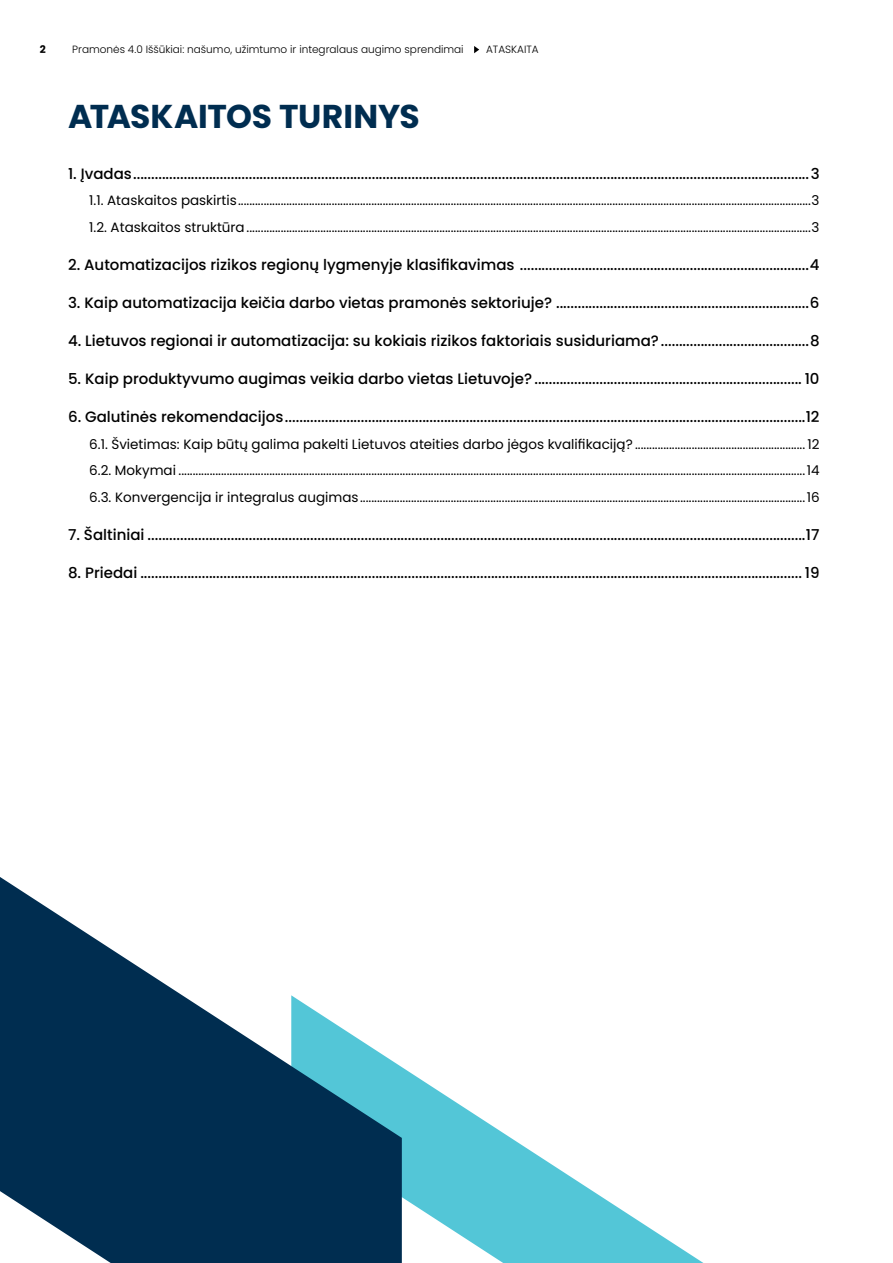
<style>
.page{position:relative;width:893px;height:1263px;background:#fff}
.page>*{position:absolute;margin:0;border:0;box-sizing:border-box;transform-origin:0 0}
.t1{font:700 33px "Poppins";letter-spacing:-.01em;color:#002d50}
.t2{font:500 15px "Poppins";color:#000}
.t3{font:13.5px/26.5px "Poppins";color:#000}
.t4{font:300 10.5px "Poppins";color:#000}
.t5{font:700 10.5px "Poppins";color:#000}
</style>
<div class="page">
<svg style="left:474px;top:46px;width:5px;height:7px"></svg>
<svg style="left:402px;top:1067px;width:302px;height:196px"></svg>
<svg style="left:0;top:877px;width:402px;height:386px;fill:#002d50"></svg>
<p class="t5" style="left:40px;top:43px;width:7px">2</p>
<p class="t4" style="left:72px;top:43px;width:393px">Pramonės 4.0 Iššūkiai: našumo, užimtumo ir integralaus augimo sprendimai</p>
<p class="t4" style="left:486px;top:43px;width:54px">ATASKAITA</p>
<h1 class="t1" style="left:68px;top:98px;width:353px">ATASKAITOS TURINYS</h1>
<p class="t2" style="left:68px;top:165px;width:753px">1. Įvadas...........................................................................................................................................................................................3</p>
<p class="t3" style="left:89px;top:188px;width:732px">1.1. Ataskaitos paskirtis..........................................................................................................................................................................................................3<br>1.2. Ataskaitos struktūra.......................................................................................................................................................................................................3</p>
<p class="t2" style="left:68px;top:256px;width:753px">2. Automatizacijos rizikos regionų lygmenyje klasifikavimas ................................................................................4</p>
<p class="t2" style="left:68px;top:294px;width:753px">3. Kaip automatizacija keičia darbo vietas pramonės sektoriuje? ......................................................................6</p>
<p class="t2" style="left:68px;top:332px;width:753px">4. Lietuvos regionai ir automatizacija: su kokiais rizikos faktoriais susiduriama?.........................................8</p>
<p class="t2" style="left:68px;top:370px;width:753px">5. Kaip produktyvumo augimas veikia darbo vietas Lietuvoje? .......................................................................... 10</p>
<p class="t2" style="left:68px;top:408px;width:753px">6. Galutinės rekomendacijos................................................................................................................................................12</p>
<p class="t3" style="left:89px;top:431px;width:732px;text-align:justify">6.1. Švietimas: Kaip būtų galima pakelti Lietuvos ateities darbo jėgos kvalifikaciją? ............................................................ 12<br>6.2. Mokymai .............................................................................................................................................................................................................................14<br>6.3. Konvergencija ir integralus augimas.............................................................................................................................................................16</p>
<p class="t2" style="left:68px;top:526px;width:753px">7. Šaltiniai ......................................................................................................................................................................................17</p>
<p class="t2" style="left:68px;top:564px;width:753px">8. Priedai ....................................................................................................................................................................................... 19</p>
</div>
